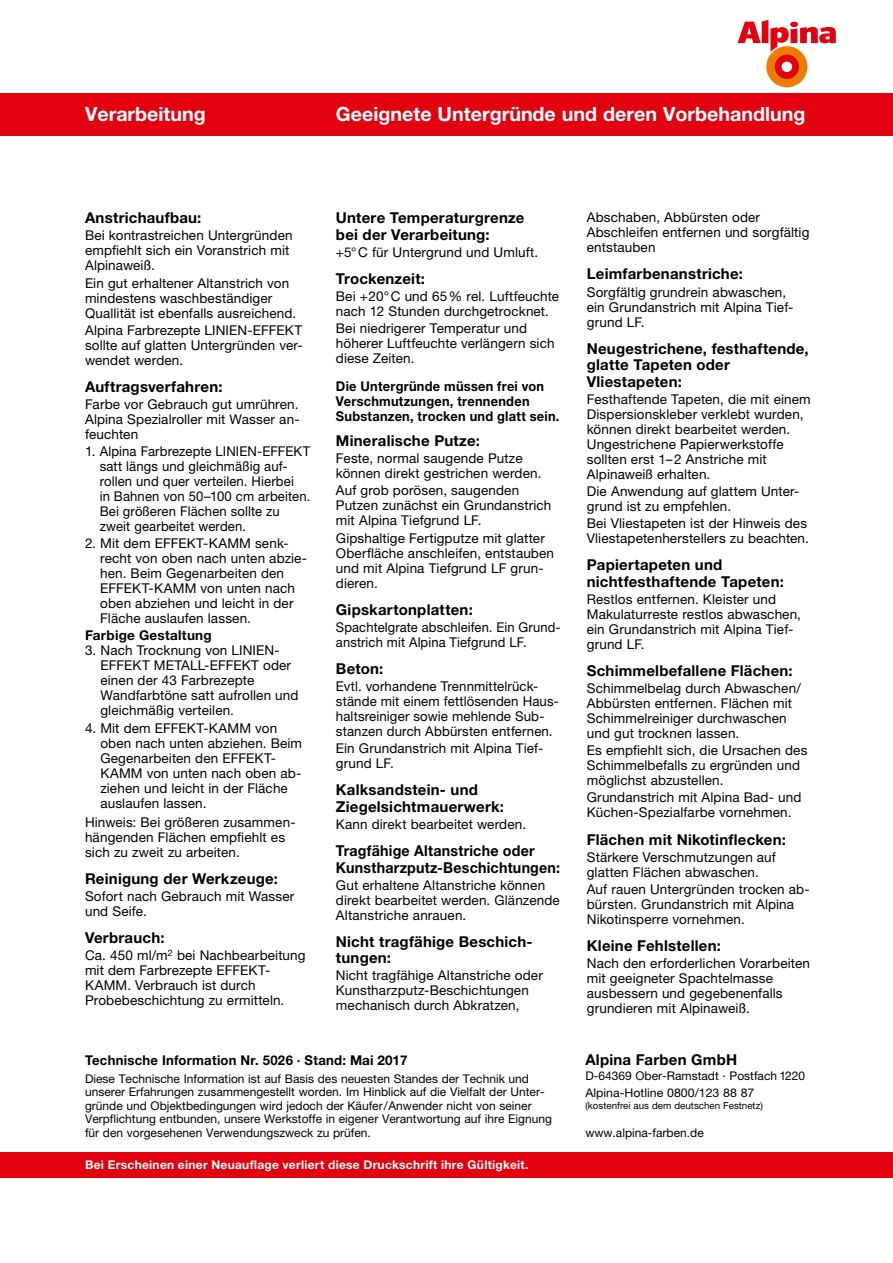
<style>
.page{position:relative;width:893px;height:1263px;background:#fff}
.page>*{position:absolute;margin:0;border:0;box-sizing:border-box;transform-origin:0 0}
.t1{font:700 19.65px "Helvetica Neue LT Std";color:#fff}
.t2{font:700 15px/16.5px "Helvetica Neue LT Std";letter-spacing:.015em;color:#000}
.t3{font:700 15px/16.5px "Helvetica Neue LT Std";letter-spacing:.015em;color:#000;scale:.95 1}
.t4{font:13.5px/15px "Helvetica Neue LT Std";letter-spacing:.01em;color:#000}
.t5{font:700 13.5px/15px "Helvetica Neue LT Std";letter-spacing:.02em;color:#000;scale:.95 1}
.t6{font:13.5px/15px "Helvetica Neue LT Std";letter-spacing:.01em;color:#000;scale:.96 1}
.t7{font:700 13.5px "Helvetica Neue LT Std";letter-spacing:.02em;color:#000}
.t8{font:12px/13.5px "Helvetica Neue LT Std";color:#000}
.t9{font:700 12px "Helvetica Neue LT Std";letter-spacing:.025em;color:#fff}
.t10{font:12px "Helvetica Neue LT";color:#000}
.t11{font:9.75px "Helvetica Neue LT";color:#000}
.s1{font-family:"Helvetica Neue LT"}
</style>
<div class="page">
<div style="left:0;top:94px;width:893px;height:42px;background:#e3000f"></div>
<div style="left:766px;top:46px;width:41px;height:41px;background:#ef7c00;border-radius:50%"></div>
<div style="left:775px;top:55px;width:24px;height:24px;background:#e3000f;border-radius:50%"></div>
<div style="left:782px;top:62px;width:10px;height:10px;background:#fff;border-radius:50%"></div>
<svg style="left:738px;top:19px;width:98px;height:33px"></svg>
<div style="left:0;top:1152px;width:893px;height:26px;background:#e3000f"></div>
<h1 class="t1" style="left:85px;top:102px;width:122px">Verarbeitung</h1>
<h1 class="t1" style="left:336px;top:102px;width:471px">Geeignete Untergründe und deren Vorbehandlung</h1>
<p class="t2" style="left:85px;top:209px;width:118px">Anstrichaufbau:</p>
<p class="t4" style="left:85px;top:228px;width:209px">Bei kontrastreichen Untergründen empfiehlt sich ein Voranstrich mit<br>Alpinaweiß.</p>
<p class="t4" style="left:85px;top:275px;width:213px">Ein gut erhaltener Altanstrich von mindestens waschbeständiger<br>Quallität ist ebenfalls ausreichend.</p>
<p class="t4" style="left:85px;top:322px;width:219px;text-align:justify">Alpina Farbrezepte LINIEN-EFFEKT sollte auf glatten Untergründen ver&shy;wendet werden.</p>
<p class="t2" style="left:85px;top:378px;width:139px">Auftragsverfahren:</p>
<p class="t4" style="left:85px;top:396px;width:216px;text-align:justify">Farbe vor Gebrauch gut umrühren.<br>Alpina Spezialroller mit Wasser an&shy;feuchten</p>
<p class="t4" style="left:100px;top:444px;width:212px;text-indent:-15px">1. Alpina Farbrezepte LINIEN-EFFEKT satt längs und gleichmäßig auf&shy;rollen und quer verteilen. Hierbei<br>in Bahnen von 50–100 cm arbeiten.<br>Bei größeren Flächen sollte zu zweit gearbeitet werden.</p>
<p class="t4" style="left:100px;top:536px;width:208px;text-indent:-15px">2. Mit dem EFFEKT-KAMM senk&shy;recht von oben nach unten abzie&shy;hen. Beim Gegenarbeiten den<br>EFFEKT-KAMM von unten nach oben abziehen und leicht in der<br>Fläche auslaufen lassen.</p>
<p class="t7" style="left:85px;top:627px;width:128px">Farbige Gestaltung</p>
<p class="t4" style="left:100px;top:643px;width:200px;text-indent:-15px">3. Nach Trocknung von LINIEN-<br>EFFEKT METALL-EFFEKT oder einen der 43 Farbrezepte<br>Wandfarbtöne satt aufrollen und gleichmäßig verteilen.</p>
<p class="t4" style="left:100px;top:720px;width:203px;text-indent:-15px">4. Mit dem EFFEKT-KAMM von oben nach unten abziehen. Beim<br>Gegenarbeiten den EFFEKT-<br>KAMM von unten nach oben ab&shy;ziehen und leicht in der Fläche auslaufen lassen.</p>
<p class="t4" style="left:85px;top:814px;width:212px">Hinweis: Bei größeren zusammen&shy;hängenden Flächen empfiehlt es sich zu zweit zu arbeiten.</p>
<p class="t2" style="left:85px;top:870px;width:194px">Reinigung der Werkzeuge:</p>
<p class="t4" style="left:85px;top:888px;width:211px">Sofort nach Gebrauch mit Wasser und Seife.</p>
<p class="t2" style="left:85px;top:929px;width:81px">Verbrauch:</p>
<p class="t4" style="left:85px;top:948px;width:222px">Ca. 450 ml/m<sup>2</sup> bei Nachbearbeitung mit dem Farbrezepte EFFEKT-<br>KAMM. Verbrauch ist durch<br>Probebeschichtung zu ermitteln.</p>
<p class="t2" style="left:336px;top:209px;width:190px">Untere Temperaturgrenze bei der Verarbeitung:</p>
<p class="t4" style="left:336px;top:244px;width:204px">+5°C für Untergrund und Umluft.</p>
<p class="t2" style="left:336px;top:270px;width:91px">Trockenzeit:</p>
<p class="t4" style="left:336px;top:289px;width:225px">Bei +20°C und 65% rel. Luftfeuchte nach 12 Stunden durchgetrocknet.</p>
<p class="t4" style="left:336px;top:321px;width:220px">Bei niedrigerer Temperatur und höherer Luftfeuchte verlängern sich diese Zeiten.</p>
<p class="t5" style="left:336px;top:378px;width:237px">Die Untergründe müssen frei von<br>Verschmutzungen, trennenden<br>Substanzen, trocken und glatt sein.</p>
<p class="t2" style="left:336px;top:432px;width:145px">Mineralische Putze:</p>
<p class="t4" style="left:336px;top:451px;width:207px">Feste, normal saugende Putze können direkt gestrichen werden.</p>
<p class="t4" style="left:336px;top:483px;width:217px">Auf grob porösen, saugenden<br>Putzen zunächst ein Grundanstrich mit Alpina Tiefgrund LF.</p>
<p class="t4" style="left:336px;top:530px;width:220px">Gipshaltige Fertigputze mit glatter<br>Oberfläche anschleifen, entstauben und mit Alpina Tiefgrund LF grun&shy;dieren.</p>
<p class="t2" style="left:336px;top:601px;width:138px">Gipskartonplatten:</p>
<p class="t6" style="left:336px;top:619px;width:233px">Spachtelgrate abschleifen. Ein Grund-- anstrich mit Alpina Tiefgrund LF.</p>
<p class="t2" style="left:336px;top:660px;width:49px">Beton:</p>
<p class="t4" style="left:336px;top:678px;width:223px">Evtl. vorhandene Trennmittelrück&shy;stände mit einem fettlösenden Haus&shy;haltsreiniger sowie mehlende Sub&shy;stanzen durch Abbürsten entfernen.</p>
<p class="t4" style="left:336px;top:741px;width:208px">Ein Grundanstrich mit Alpina Tief&shy;grund LF.</p>
<p class="t2" style="left:336px;top:781px;width:170px">Kalksandstein- und<br>Ziegelsichtmauerwerk:</p>
<p class="t4" style="left:336px;top:816px;width:192px">Kann direkt bearbeitet werden.</p>
<p class="t3" style="left:336px;top:842px;width:237px">Tragfähige Altanstriche oder<br>Kunstharzputz-Beschichtungen:</p>
<p class="t4" style="left:336px;top:877px;width:225px">Gut erhaltene Altanstriche können direkt bearbeitet werden. Glänzende<br>Altanstriche anrauen.</p>
<p class="t2" style="left:336px;top:933px;width:197px">Nicht tragfähige Beschich&shy;tungen:</p>
<p class="t4" style="left:336px;top:968px;width:208px">Nicht tragfähige Altanstriche oder<br>Kunstharzputz-Beschichtungen mechanisch durch Abkratzen,</p>
<p class="t7" style="left:85px;top:1052px;width:324px">Technische Information Nr. 5026 · Stand: <span class="s1">Mai 2017</span></p>
<p class="t8" style="left:85px;top:1072px;width:468px">Diese Technische Information ist auf Basis des neuesten Standes der Technik und unserer Erfahrungen zusammengestellt worden. Im Hinblick auf die Vielfalt der Unter&shy;gründe und Objektbedingungen wird jedoch der Käufer/Anwender nicht von seiner Verpflichtung entbunden, unsere Werkstoffe in eigener Verantwortung auf ihre Eignung für den vorgesehenen Verwendungszweck zu prüfen.</p>
<p class="t9" style="left:85px;top:1158px;width:445px">Bei Erscheinen einer Neuauflage verliert diese Druckschrift ihre Gültigkeit.</p>
<p class="t4" style="left:587px;top:210px;width:224px">Abschaben, Abbürsten oder<br>Abschleifen entfernen und sorgfältig entstauben</p>
<p class="t2" style="left:587px;top:265px;width:158px">Leimfarbenanstriche:</p>
<p class="t4" style="left:587px;top:284px;width:207px">Sorgfältig grundrein abwaschen, ein Grundanstrich mit Alpina Tief&shy;grund LF.</p>
<p class="t2" style="left:587px;top:340px;width:223px">Neugestrichene, festhaftende, glatte Tapeten oder<br>Vliestapeten:</p>
<p class="t4" style="left:587px;top:391px;width:225px">Festhaftende Tapeten, die mit einem<br>Dispersionskleber verklebt wurden, können direkt bearbeitet werden.<br>Ungestrichene Papierwerkstoffe sollten erst 1–2 Anstriche mit<br>Alpinaweiß erhalten.</p>
<p class="t4" style="left:587px;top:483px;width:213px">Die Anwendung auf glattem Unter&shy;grund ist zu empfehlen.</p>
<p class="t4" style="left:587px;top:516px;width:224px">Bei Vliestapeten ist der Hinweis des<br>Vliestapetenherstellers zu beachten.</p>
<p class="t2" style="left:587px;top:556px;width:199px">Papiertapeten und nichtfesthaftende Tapeten:</p>
<p class="t4" style="left:587px;top:591px;width:216px">Restlos entfernen. Kleister und<br>Makulaturreste restlos abwaschen, ein Grundanstrich mit Alpina Tief&shy;grund LF.</p>
<p class="t2" style="left:587px;top:662px;width:207px">Schimmelbefallene Flächen:</p>
<p class="t4" style="left:587px;top:681px;width:216px">Schimmelbelag durch Abwaschen/<br>Abbürsten entfernen. Flächen mit<br>Schimmelreiniger durchwaschen und gut trocknen lassen.</p>
<p class="t4" style="left:587px;top:743px;width:222px">Es empfiehlt sich, die Ursachen des<br>Schimmelbefalls zu ergründen und möglichst abzustellen.</p>
<p class="t4" style="left:587px;top:790px;width:216px">Grundanstrich mit Alpina Bad- und<br>Küchen-Spezialfarbe vornehmen.</p>
<p class="t2" style="left:587px;top:830px;width:201px">Flächen mit Nikotinflecken:</p>
<p class="t4" style="left:587px;top:849px;width:191px">Stärkere Verschmutzungen auf glatten Flächen abwaschen.</p>
<p class="t4" style="left:587px;top:881px;width:225px">Auf rauen Untergründen trocken ab&shy;bürsten. Grundanstrich mit Alpina<br>Nikotinsperre vornehmen.</p>
<p class="t2" style="left:587px;top:937px;width:136px">Kleine Fehlstellen:</p>
<p class="t4" style="left:587px;top:955px;width:225px">Nach den erforderlichen Vorarbeiten mit geeigneter Spachtelmasse ausbessern und gegebenenfalls grundieren mit Alpinaweiß.</p>
<p class="t2" style="left:585px;top:1051px;width:153px">Alpina Farben GmbH</p>
<p class="t8" style="left:585px;top:1069px;width:221px">D-64369 Ober-Ramstadt · Postfach 1220</p>
<p class="t10" style="left:585px;top:1086px;width:171px">Alpina-Hotline 0800/123 88 87</p>
<p class="t11" style="left:585px;top:1100px;width:179px">(kostenfrei aus dem deutschen Festnetz)</p>
<p class="t10" style="left:585px;top:1125px;width:120px">www.alpina-farben.de</p>
</div>
